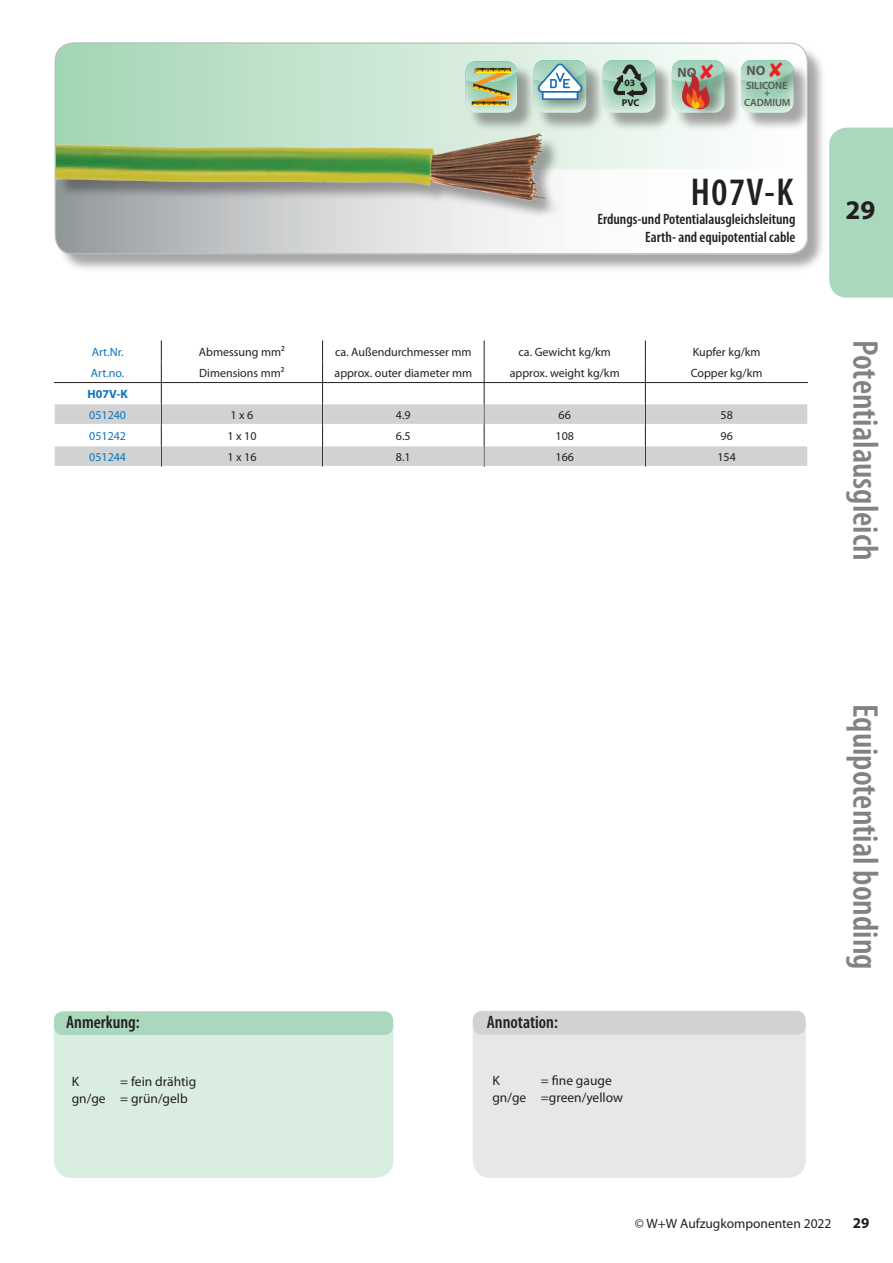
<style>
.page{position:relative;width:893px;height:1263px;background:#fff}
.page>*{position:absolute;margin:0;border:0;box-sizing:border-box;transform-origin:0 0}
.t1{font:600 condensed 39px "Myriad Pro";color:#231f20}
.t2{font:600 condensed 36px "Myriad Pro";color:#808285}
.t3{font:700 27px "Myriad Pro";color:#231f20}
.t4{font:600 condensed 18px "Myriad Pro";color:#231f20}
.t5{font:600 condensed 15px/18px "Myriad Pro";color:#231f20;text-align:right}
.t6{font:700 15px "Myriad Pro";color:#231f20}
.t7{font:13.5px/16.2px "Myriad Pro";color:#231f20}
.t8{font:700 13.5px "Myriad Pro";color:#57585a}
.t9{font:12px "Myriad Pro";color:#231f20}
.t10{font:12px "Myriad Pro";color:#0c74bc}
.t11{font:700 12px "Myriad Pro";color:#0c74bc}
.t12{font:600 10.5px/16.2px "Myriad Pro";letter-spacing:-.01em;color:#57585a}
.t13{font:700 9.9px "Myriad Pro";color:#231f20}
</style>
<div class="page">
<div style="left:56px;top:44px;width:771px;height:229px;background:#231f20;opacity:.4"></div>
<div style="left:55px;top:43px;width:752px;height:210px;background:linear-gradient(to right,#a4d5b4,#fff);border-radius:20px"></div>
<svg style="left:55px;top:169px;width:753px;height:85px"></svg>
<svg style="left:161px;top:341px;width:1px;height:126px"></svg>
<svg style="left:322px;top:341px;width:1px;height:126px"></svg>
<svg style="left:484px;top:341px;width:1px;height:126px"></svg>
<svg style="left:645px;top:341px;width:1px;height:126px"></svg>
<hr style="left:54px;top:382px;width:107px;height:1px;background:#231f20">
<hr style="left:161px;top:382px;width:162px;height:1px;background:#231f20">
<hr style="left:323px;top:382px;width:161px;height:1px;background:#231f20">
<hr style="left:484px;top:382px;width:161px;height:1px;background:#231f20">
<hr style="left:645px;top:382px;width:163px;height:1px;background:#231f20">
<div style="left:55px;top:404px;width:106px;height:20px;background:#d1d2d4"></div>
<div style="left:162px;top:404px;width:160px;height:20px;background:#d1d2d4"></div>
<div style="left:323px;top:404px;width:160px;height:20px;background:#d1d2d4"></div>
<div style="left:485px;top:404px;width:160px;height:20px;background:#d1d2d4"></div>
<div style="left:646px;top:404px;width:161px;height:20px;background:#d1d2d4"></div>
<div style="left:55px;top:446px;width:106px;height:20px;background:#d1d2d4"></div>
<div style="left:162px;top:446px;width:160px;height:20px;background:#d1d2d4"></div>
<div style="left:323px;top:446px;width:160px;height:20px;background:#d1d2d4"></div>
<div style="left:485px;top:446px;width:160px;height:20px;background:#d1d2d4"></div>
<div style="left:646px;top:446px;width:161px;height:20px;background:#d1d2d4"></div>
<div style="left:57px;top:136px;width:506px;height:85px;background:#231f20;opacity:.4"></div>
<img style="left:57px;top:134px;width:489px;height:67px">
<div style="left:743px;top:62px;width:71px;height:71px;background:#231f20;opacity:.4"></div>
<img style="left:745px;top:82px;width:49px;height:31px">
<img style="left:741px;top:60px;width:53px;height:22px">
<div style="left:771px;top:65px;width:30px;height:32px;background:#231f20;opacity:.4"></div>
<div style="left:674px;top:62px;width:71px;height:71px;background:#231f20;opacity:.4"></div>
<img style="left:676px;top:82px;width:5px;height:31px">
<img style="left:672px;top:60px;width:52px;height:22px">
<div style="left:681px;top:66px;width:46px;height:55px;background:#231f20;opacity:.4"></div>
<div style="left:702px;top:67px;width:30px;height:32px;background:#231f20;opacity:.4"></div>
<div style="left:535px;top:62px;width:72px;height:71px;background:#231f20;opacity:.4"></div>
<div style="left:534px;top:60px;width:61px;height:53px;background:#231f20;opacity:.4"></div>
<svg style="left:538px;top:64px;width:44px;height:36px"></svg>
<div style="left:604px;top:62px;width:72px;height:71px;background:#231f20;opacity:.4"></div>
<img style="left:603px;top:82px;width:52px;height:31px">
<img style="left:603px;top:60px;width:52px;height:22px">
<svg style="left:612px;top:61px;width:38px;height:36px"></svg>
<div style="left:467px;top:63px;width:69px;height:69px;background:#231f20;opacity:.4"></div>
<img style="left:466px;top:83px;width:51px;height:30px">
<img style="left:466px;top:61px;width:51px;height:22px">
<hr style="left:476px;top:72px;width:36px;height:1px;background:#fff101">
<svg style="left:471px;top:68px;width:40px;height:38px;background:#afad65"></svg>
<div style="left:54px;top:1011px;width:339px;height:167px;background:#daede1;border-radius:18px"></div>
<div style="left:473px;top:1011px;width:333px;height:167px;background:#e6e7e9;border-radius:18px"></div>
<div style="left:54px;top:1011px;width:339px;height:24px;background:#a9d8bd;border-radius:9px"></div>
<div style="left:473px;top:1011px;width:333px;height:24px;background:#d1d2d4;border-radius:9px"></div>
<div style="left:55px;top:43px;width:753px;height:211px;border:1px solid #bcbdc0;border-radius:18px"></div>
<div style="left:829px;top:128px;width:64px;height:170px;background:#a9d8bd"></div>
<svg style="left:770px;top:63px;width:12px;height:15px"></svg>
<svg style="left:682px;top:65px;width:31px;height:44px"></svg>
<p class="t13" style="left:624px;top:76px;width:12px">03</p>
<p class="t13" style="left:622px;top:96px;width:19px">PVC</p>
<p class="t8" style="left:677px;top:64px;width:20px">NO</p>
<p class="t8" style="left:747px;top:62px;width:20px">NO</p>
<p class="t12" style="left:744px;top:77px;width:48px">SILICONE<br>CADMIUM</p>
<p class="t12" style="left:764px;top:85px;width:8px">+</p>
<h1 class="t1" style="left:691px;top:168px;width:104px">H07V-K</h1>
<p class="t5" style="left:598px;top:210px;width:199px">Erdungs-und Potentialausgleichsleitung<br>Earth- and equipotential cable</p>
<p class="t10" style="left:92px;top:344px;width:33px">Art.Nr.</p>
<p class="t9" style="left:199px;top:344px;width:87px">Abmessung mm²</p>
<p class="t9" style="left:335px;top:344px;width:138px">ca. Außendurchmesser mm</p>
<p class="t9" style="left:518px;top:344px;width:94px">ca. Gewicht kg/km</p>
<p class="t9" style="left:693px;top:344px;width:69px">Kupfer kg/km</p>
<p class="t10" style="left:91px;top:365px;width:35px">Art.no.</p>
<p class="t9" style="left:199px;top:365px;width:87px">Dimensions mm²</p>
<p class="t9" style="left:335px;top:365px;width:139px">approx. outer diameter mm</p>
<p class="t9" style="left:510px;top:365px;width:111px">approx. weight kg/km</p>
<p class="t9" style="left:691px;top:365px;width:73px">Copper kg/km</p>
<p class="t11" style="left:88px;top:386px;width:42px">H07V-K</p>
<p class="t10" style="left:89px;top:407px;width:38px">051240</p>
<p class="t9" style="left:230px;top:407px;width:24px">1 x 6</p>
<p class="t9" style="left:396px;top:407px;width:16px">4.9</p>
<p class="t9" style="left:559px;top:407px;width:14px">66</p>
<p class="t9" style="left:720px;top:407px;width:14px">58</p>
<p class="t10" style="left:89px;top:428px;width:38px">051242</p>
<p class="t9" style="left:227px;top:428px;width:31px">1 x 10</p>
<p class="t9" style="left:396px;top:428px;width:16px">6.5</p>
<p class="t9" style="left:555px;top:428px;width:20px">108</p>
<p class="t9" style="left:720px;top:428px;width:14px">96</p>
<p class="t10" style="left:89px;top:449px;width:38px">051244</p>
<p class="t9" style="left:227px;top:449px;width:31px">1 x 16</p>
<p class="t9" style="left:396px;top:449px;width:16px">8.1</p>
<p class="t9" style="left:555px;top:449px;width:20px">166</p>
<p class="t9" style="left:717px;top:449px;width:20px">154</p>
<h3 class="t3" style="left:846px;top:192px;width:30px">29</h3>
<h2 class="t2" style="left:888px;top:340px;width:222px;rotate:90deg">Potentialausgleich</h2>
<h2 class="t2" style="left:888px;top:704px;width:267px;rotate:90deg">Equipotential bonding</h2>
<h3 class="t4" style="left:66px;top:1011px;width:75px">Anmerkung:</h3>
<h3 class="t4" style="left:487px;top:1011px;width:73px">Annotation:</h3>
<p class="t7" style="left:72px;top:1073px;width:126px;text-indent:48px">= fein drähtig gn/ge = grün/gelb</p>
<p class="t7" style="left:72px;top:1073px;width:9px">K</p>
<p class="t7" style="left:492px;top:1072px;width:132px;text-indent:48px">= fine gauge gn/ge =green/yellow</p>
<p class="t7" style="left:492px;top:1072px;width:9px">K</p>
<p class="t7" style="left:635px;top:1215px;width:198px">© W+W Aufzugkomponenten 2022</p>
<p class="t6" style="left:853px;top:1213px;width:17px">29</p>
</div>
